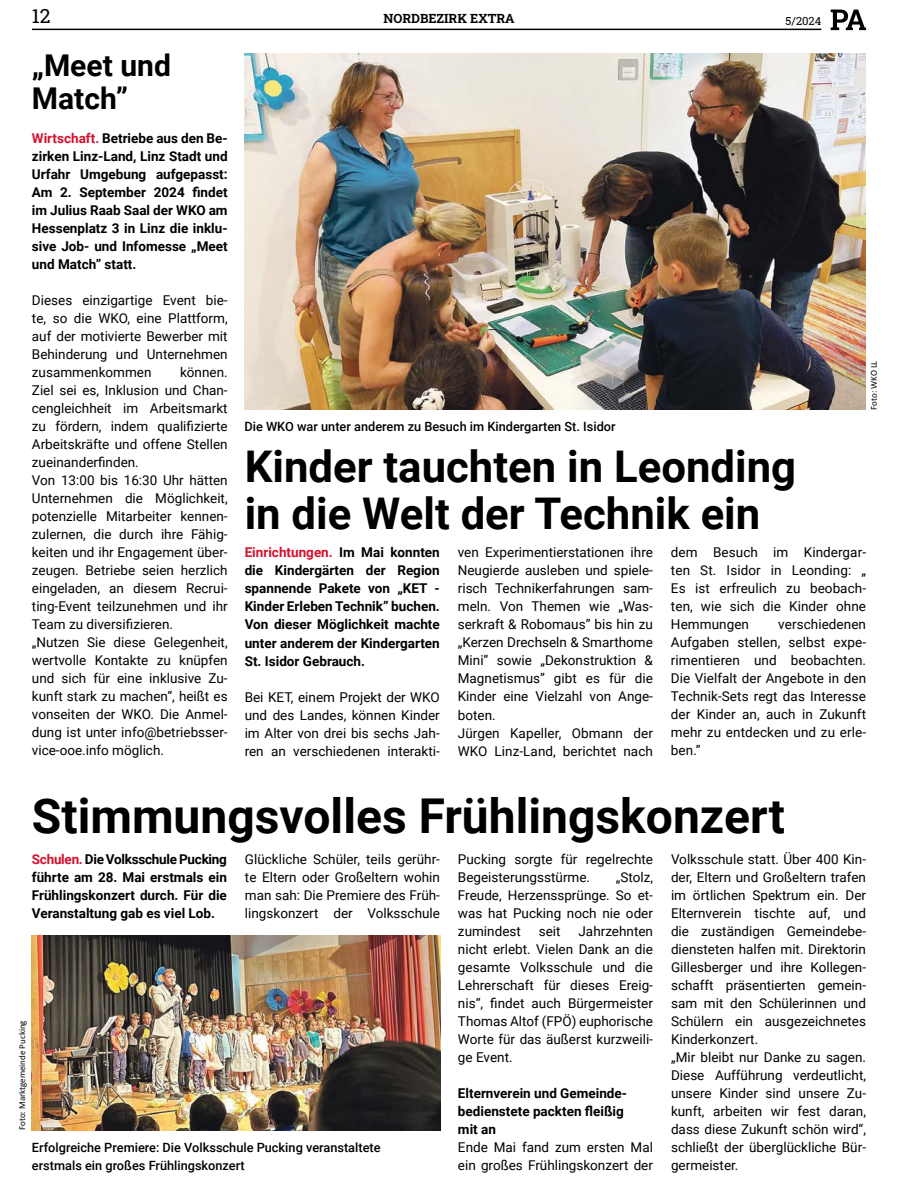
<style>
.page{position:relative;width:898px;height:1183px;background:#fff}
.page>*{position:absolute;margin:0;border:0;box-sizing:border-box;transform-origin:0 0}
.t1{font:700 48px "Roboto";color:#000}
.t2{font:700 43.65px/46.5px "Roboto";color:#000}
.t3{font:700 30px/33px "Roboto";color:#000}
.t4{font:19.5px "Roboto Slab";color:#000}
.t5{font:13.5px/18px "Roboto";color:#000;text-align:justify}
.t6{font:700 13.5px/18px "Roboto";color:#000;text-align:justify}
.t7{font:500 12.75px/18px "Roboto";color:#000}
.t8{font:12.75px "Roboto Slab";color:#000}
.t9{font:11.25px "Roboto Slab";color:#000}
.t10{font:9px "Calibri";color:#000}
.s1{color:#d51130}
</style>
<div class="page">
<hr style="left:32px;top:29px;width:789px;height:1px;background:#000">
<svg style="left:830px;top:10px;width:35px;height:20px"></svg>
<img style="left:32px;top:935px;width:408px;height:195px">
<img style="left:244px;top:53px;width:621px;height:356px">
<h3 class="t4" style="left:32px;top:3px;width:20px">12</h3>
<p class="t9" style="left:785px;top:13px;width:37px">5/2024</p>
<p class="t8" style="left:383px;top:10px;width:133px">NORDBEZIRK EXTRA</p>
<h3 class="t3" style="left:32px;top:47px;width:140px">„Meet und<br>Match”</h3>
<p class="t6" style="left:32px;top:129px;width:197px"><span class="s1">Wirtschaft.</span> Betriebe aus den Be&shy;zirken Linz-Land, Linz Stadt und Urfahr Umgebung aufgepasst:<br>Am 2. September 2024 findet im Julius Raab Saal der WKO am Hessenplatz 3 in Linz die inklu&shy;sive Job- und Infomesse „Meet und Match” statt.</p>
<p class="t5" style="left:32px;top:291px;width:197px">Dieses einzigartige Event bie&shy;te, so die WKO, eine Plattform, auf der motivierte Bewerber mit Behinderung und Unternehmen zusammenkommen</p>
<p class="t5" style="left:32px;top:363px;width:197px;text-align:left;text-indent:148px">können.<br>Ziel sei es, Inklusion und Chan&shy;cengleichheit im Arbeitsmarkt zu fördern, indem qualifizierte<br>Arbeitskräfte und offene Stellen zueinanderfinden.<br>Von 13:00 bis 16:30 Uhr hätten<br>Unternehmen die Möglichkeit, potenzielle Mitarbeiter kennen&shy;zulernen, die durch ihre Fähig&shy;keiten und ihr Engagement über&shy;zeugen. Betriebe seien herzlich eingeladen, an diesem Recrui&shy;ting-Event teilzunehmen und ihr<br>Team zu diversifizieren.<br>„Nutzen Sie diese Gelegenheit, wertvolle Kontakte zu knüpfen und sich für eine inklusive Zu&shy;kunft stark zu machen“, heißt es vonseiten der WKO. Die Anmel&shy;dung ist unter info@betriebsser&shy;vice-ooe.info möglich.</p>
<p class="t7" style="left:244px;top:417px;width:372px">Die WKO war unter anderem zu Besuch im Kindergarten St. Isidor</p>
<p class="t10" style="left:867px;top:409px;width:50px;rotate:-90deg">Foto: WKO LL</p>
<h2 class="t2" style="left:244px;top:441px;width:552px">Kinder tauchten in Leonding in die Welt der Technik ein</h2>
<p class="t6" style="left:244px;top:543px;width:196px"><span class="s1">Einrichtungen.</span> Im Mai konnten die Kindergärten der Region spannende Pakete von „KET - Kinder Erleben Technik” buchen.<br>Von dieser Möglichkeit machte unter anderem der Kindergarten St. Isidor Gebrauch.</p>
<p class="t5" style="left:244px;top:687px;width:196px">Bei KET, einem Projekt der WKO und des Landes, können Kinder im Alter von drei bis sechs Jah&shy;ren an verschiedenen interakti-</p>
<p class="t5" style="left:457px;top:543px;width:196px;text-align:left">ven Experimentierstationen ihre<br>Neugierde ausleben und spiele&shy;risch Technikerfahrungen sam&shy;meln. Von Themen wie „Was&shy;serkraft &amp; Robomaus” bis hin zu „Kerzen Drechseln &amp; Smarthome<br>Mini” sowie „Dekonstruktion &amp;<br>Magnetismus” gibt es für die<br>Kinder eine Vielzahl von Ange&shy;boten.<br>Jürgen Kapeller, Obmann der<br>WKO Linz-Land, berichtet nach</p>
<p class="t5" style="left:670px;top:543px;width:196px">dem Besuch im Kindergar&shy;ten St. Isidor in Leonding: „ Es ist erfreulich zu beobach&shy;ten, wie sich die Kinder ohne Hemmungen</p>
<p class="t5" style="left:670px;top:615px;width:197px;text-indent:107px">verschiedenen Aufgaben stellen, selbst expe&shy;rimentieren und beobachten.<br>Die Vielfalt der Angebote in den Technik-Sets regt das Interesse der Kinder an, auch in Zukunft mehr zu entdecken und zu erle&shy;ben.”</p>
<h1 class="t1" style="left:32px;top:781px;width:754px">Stimmungsvolles Frühlingskonzert</h1>
<p class="t6" style="left:32px;top:849px;width:196px"><span class="s1">Schulen.</span> Die Volksschule Pucking führte am 28. Mai erstmals ein Frühlingskonzert durch. Für die Veranstaltung gab es viel Lob.</p>
<p class="t5" style="left:245px;top:849px;width:196px">Glückliche Schüler, teils gerühr&shy;te Eltern oder Großeltern wohin man sah: Die Premiere des Früh&shy;lingskonzert der Volksschule</p>
<p class="t5" style="left:458px;top:849px;width:196px">Pucking sorgte für regelrechte<br>Begeisterungsstürme.</p>
<p class="t5" style="left:458px;top:867px;width:196px;text-indent:158px">„Stolz, Freude, Herzenssprünge. So et&shy;was hat Pucking noch nie oder zumindest</p>
<p class="t5" style="left:458px;top:921px;width:196px;text-indent:120px">Jahrzehnten nicht erlebt. Vielen Dank an die gesamte Volksschule und die Lehrerschaft für dieses Ereig&shy;nis“, findet auch Bürgermeister Thomas Altof (FPÖ) euphorische Worte für das äußerst kurzweili&shy;ge Event.</p>
<p class="t6" style="left:458px;top:1083px;width:171px;text-align:left">Elternverein und Gemeinde&shy;bedienstete packten fleißig mit an</p>
<p class="t5" style="left:458px;top:1137px;width:196px">Ende Mai fand zum ersten Mal ein großes Frühlingskonzert der</p>
<p class="t5" style="left:538px;top:921px;width:23px">seit</p>
<p class="t10" style="left:16px;top:1129px;width:111px;rotate:-90deg">Foto: Marktgemeinde Pucking</p>
<p class="t7" style="left:32px;top:1137px;width:350px">Erfolgreiche Premiere: Die Volksschule Pucking veranstaltete erstmals ein großes Frühlingskonzert</p>
<p class="t5" style="left:670px;top:849px;width:196px;text-align:left">Volksschule statt. Über 400 Kin&shy;der, Eltern und Großeltern trafen im örtlichen Spektrum ein. Der<br>Elternverein tischte auf, und die zuständigen Gemeindebe&shy;diensteten halfen mit. Direktorin<br>Gillesberger und ihre Kollegen&shy;schafft präsentierten gemein&shy;sam mit den Schülerinnen und<br>Schülern ein ausgezeichnetes<br>Kinderkonzert.<br>„Mir bleibt nur Danke zu sagen.<br>Diese Aufführung verdeutlicht, unsere Kinder sind unsere Zu&shy;kunft, arbeiten wir fest daran, dass diese Zukunft schön wird“, schließt der überglückliche Bür&shy;germeister.</p>
</div>
